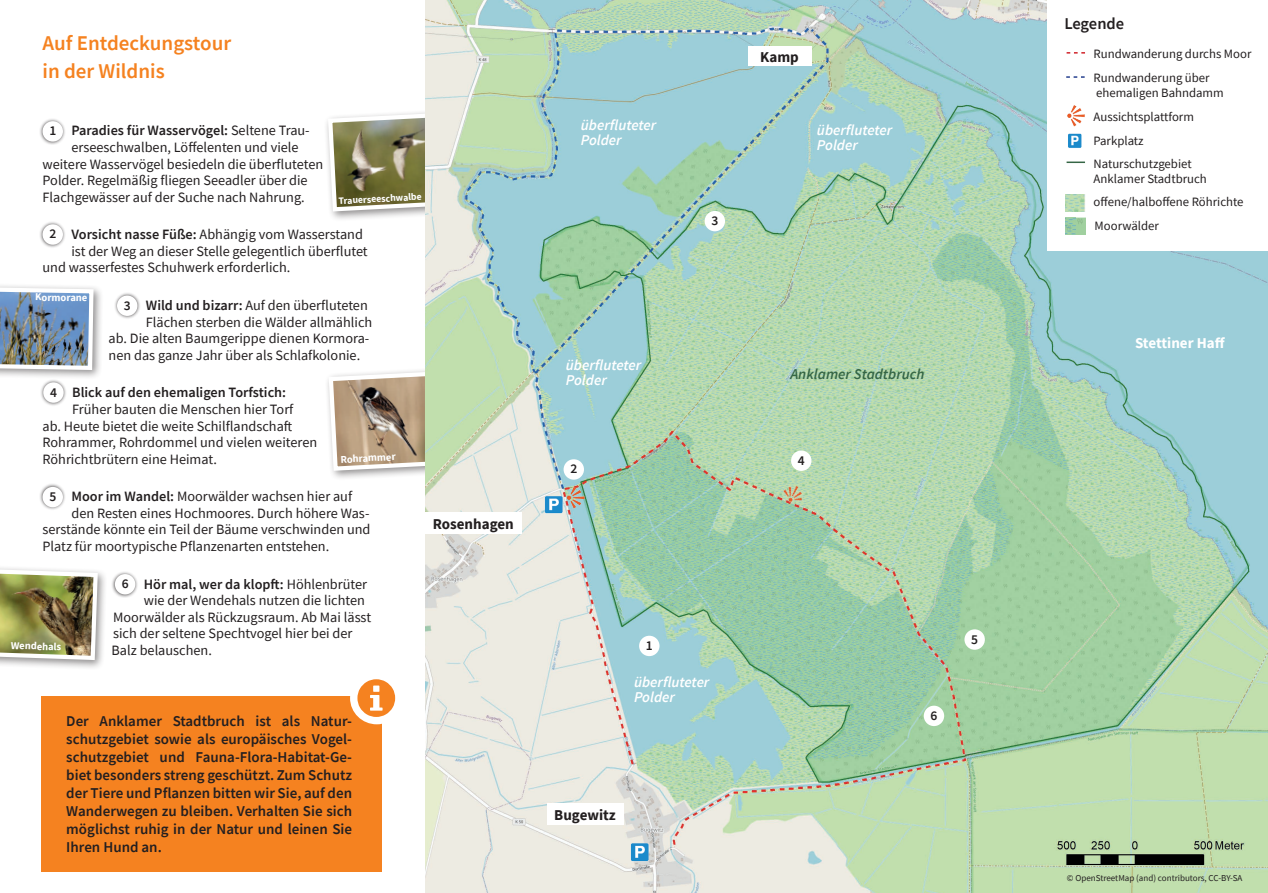
<style>
.page{position:relative;width:1268px;height:893px;background:#fff}
.page>*{position:absolute;margin:0;border:0;box-sizing:border-box;transform-origin:0 0}
.t1{font:600 21px/28.2px "Source Sans Pro";color:#f58220}
.t2{font:600 16.5px "Source Sans Pro";letter-spacing:-.005em;color:#231f20}
.t3{font:600 15px/18px "Source Sans Pro";color:#231f20;text-align:justify}
.t4{font:italic 600 15px/15px "Source Sans Pro";color:#fff}
.t5{font:700 15px "Source Sans Pro";color:#231f20}
.t6{font:italic 600 15px "Source Sans Pro";color:#356645}
.t7{font:700 15px "Source Sans Pro";color:#fff}
.t8{font:14.25px/16.5px "Source Sans Pro";color:#231f20}
.t9{font:600 14.25px "Source Sans Pro";color:#231f20}
.t10{font:600 13.5px "Source Sans Pro";color:#231f20}
.t11{font:12.75px/23.7px "Source Sans Pro";color:#231f20}
.t12{font:700 10.5px "Source Sans Pro";color:#fff}
.t13{font:700 9.75px "Source Sans Pro";color:#fff}
.t14{font:9px "Source Sans Pro";color:#231f20}
.s1{font-weight:400}
.s2{font-weight:600}
</style>
<div class="page">
<div style="left:324px;top:108px;width:135px;height:114px;background:#231f20;opacity:.5"></div>
<svg style="left:326px;top:110px;width:99px;height:104px"></svg>
<div style="left:324px;top:367px;width:135px;height:114px;background:#231f20;opacity:.5"></div>
<svg style="left:326px;top:369px;width:99px;height:104px"></svg>
<img style="left:425px;top:0;width:842px;height:893px">
<div style="left:41px;top:696px;width:341px;height:176px;background:#f58220"></div>
<div style="left:350px;top:672px;width:53px;height:52px;background:#fff;border-radius:50%"></div>
<svg style="left:357px;top:679px;width:38px;height:38px"></svg>
<img style="left:558px;top:476px;width:30px;height:38px">
<img style="left:767px;top:472px;width:48px;height:44px">
<img style="left:541px;top:493px;width:24px;height:24px">
<img style="left:627px;top:840px;width:24px;height:24px">
<div style="left:704px;top:211px;width:21px;height:20px;background:#fff;border-radius:50%"></div>
<div style="left:639px;top:636px;width:20px;height:20px;background:#fff;border-radius:50%"></div>
<div style="left:563px;top:459px;width:21px;height:21px;background:#fff;border-radius:50%"></div>
<div style="left:791px;top:451px;width:20px;height:20px;background:#fff;border-radius:50%"></div>
<div style="left:964px;top:629px;width:20px;height:21px;background:#fff;border-radius:50%"></div>
<div style="left:923px;top:706px;width:21px;height:20px;background:#fff;border-radius:50%"></div>
<div style="left:39px;top:118px;width:27px;height:27px;background:#231f20;opacity:.75"></div>
<div style="left:43px;top:121px;width:20px;height:21px;background:#fff;border-radius:50%"></div>
<div style="left:39px;top:221px;width:27px;height:27px;background:#231f20;opacity:.75"></div>
<div style="left:43px;top:224px;width:20px;height:21px;background:#fff;border-radius:50%"></div>
<div style="left:114px;top:292px;width:27px;height:27px;background:#231f20;opacity:.75"></div>
<div style="left:117px;top:296px;width:20px;height:20px;background:#fff;border-radius:50%"></div>
<div style="left:40px;top:379px;width:27px;height:27px;background:#231f20;opacity:.75"></div>
<div style="left:43px;top:382px;width:21px;height:21px;background:#fff;border-radius:50%"></div>
<div style="left:39px;top:484px;width:27px;height:27px;background:#231f20;opacity:.75"></div>
<div style="left:43px;top:487px;width:20px;height:20px;background:#fff;border-radius:50%"></div>
<div style="left:112px;top:571px;width:27px;height:27px;background:#231f20;opacity:.75"></div>
<div style="left:115px;top:574px;width:20px;height:20px;background:#fff;border-radius:50%"></div>
<div style="left:0;top:282px;width:104px;height:98px;background:#231f20;opacity:.5"></div>
<img style="left:0;top:285px;width:96px;height:87px">
<div style="left:0;top:564px;width:108px;height:106px;background:#231f20;opacity:.5"></div>
<img style="left:0;top:567px;width:100px;height:95px">
<div style="left:425px;top:512px;width:96px;height:22px;background:#fff"></div>
<div style="left:546px;top:803px;width:77px;height:22px;background:#fff"></div>
<div style="left:747px;top:47px;width:64px;height:19px;background:#fff"></div>
<div style="left:1047px;top:0;width:220px;height:251px;background:#fff"></div>
<img style="left:1067px;top:105px;width:18px;height:22px">
<img style="left:1068px;top:133px;width:14px;height:15px">
<svg style="left:1066px;top:162px;width:18px;height:1px"></svg>
<svg style="left:1066px;top:76px;width:18px;height:2px"></svg>
<svg style="left:1066px;top:52px;width:18px;height:2px"></svg>
<img style="left:1075px;top:218px;width:9px;height:17px">
<img style="left:1065px;top:218px;width:10px;height:17px">
<img style="left:1065px;top:195px;width:19px;height:17px">
<h1 class="t1" style="left:43px;top:28px;width:190px">Auf Entdeckungstour in der Wildnis</h1>
<p class="t9" style="left:71px;top:121px;width:240px">Paradies für Wasservögel: <span class="s1">Seltene Trau-</span></p>
<p class="t8" style="left:71px;top:139px;width:229px">erseeschwalben, Löffelenten und viele</p>
<p class="t8" style="left:43px;top:156px;width:282px">weitere Wasservögel besiedeln die überfluteten</p>
<p class="t8" style="left:43px;top:172px;width:266px">Polder. Regelmäßig fliegen Seeadler über die</p>
<p class="t8" style="left:43px;top:189px;width:263px">Flachgewässer auf der Suche nach Nahrung.</p>
<p class="t8" style="left:71px;top:226px;width:293px"><span class="s2">Vorsicht nasse Füße:</span> Abhängig vom Wasserstand</p>
<p class="t8" style="left:71px;top:243px;width:298px">ist der Weg an dieser Stelle gelegentlich überflutet</p>
<p class="t8" style="left:43px;top:259px;width:249px">und wasserfestes Schuhwerk erforderlich.</p>
<p class="t8" style="left:146px;top:297px;width:223px"><span class="s2">Wild und bizarr:</span> Auf den überfluteten</p>
<p class="t8" style="left:146px;top:314px;width:228px">Flächen sterben die Wälder allmählich</p>
<p class="t8" style="left:109px;top:330px;width:262px">ab. Die alten Baumgerippe dienen Kormora-</p>
<p class="t8" style="left:109px;top:347px;width:253px">nen das ganze Jahr über als Schlafkolonie.</p>
<p class="t9" style="left:72px;top:383px;width:215px">Blick auf den ehemaligen Torfstich:</p>
<p class="t8" style="left:43px;top:401px;width:276px;text-indent:30px">Früher bauten die Menschen hier Torf<br>ab. Heute bietet die weite Schilflandschaft Rohrammer, Rohrdommel und vielen weiteren Röhrichtbrütern eine Heimat.</p>
<p class="t8" style="left:71px;top:488px;width:282px"><span class="s2">Moor im Wandel:</span> Moorwälder wachsen hier auf</p>
<p class="t8" style="left:71px;top:505px;width:299px">den Resten eines Hochmoores. Durch höhere Was-</p>
<p class="t8" style="left:43px;top:521px;width:329px">serstände könnte ein Teil der Bäume verschwinden und</p>
<p class="t8" style="left:43px;top:538px;width:288px">Platz für moortypische Pflanzenarten entstehen.</p>
<p class="t9" style="left:144px;top:574px;width:225px">Hör mal, wer da klopft: <span class="s1">Höhlenbrüter</span></p>
<p class="t8" style="left:144px;top:592px;width:223px">wie der Wendehals nutzen die lichten</p>
<p class="t8" style="left:113px;top:608px;width:259px">Moorwälder als Rückzugsraum. Ab Mai lässt</p>
<p class="t8" style="left:113px;top:625px;width:241px">sich der seltene Spechtvogel hier bei der</p>
<p class="t8" style="left:112px;top:641px;width:102px">Balz belauschen.</p>
<p class="t10" style="left:49px;top:122px;width:8px">1</p>
<p class="t13" style="left:338px;top:194px;width:85px;rotate:-3deg">Trauerseeschwalbe</p>
<p class="t10" style="left:49px;top:225px;width:8px">2</p>
<p class="t12" style="left:35px;top:290px;width:53px;rotate:1deg">Kormorane</p>
<p class="t10" style="left:124px;top:296px;width:8px">3</p>
<p class="t10" style="left:50px;top:383px;width:8px">4</p>
<p class="t12" style="left:340px;top:452px;width:57px;rotate:-3deg">Rohrammer</p>
<p class="t10" style="left:49px;top:488px;width:8px">5</p>
<p class="t10" style="left:122px;top:575px;width:8px">6</p>
<p class="t12" style="left:11px;top:638px;width:52px;rotate:2deg">Wendehals</p>
<p class="t5" style="left:433px;top:513px;width:82px">Rosenhagen</p>
<p class="t3" style="left:66px;top:712px;width:287px">Der Anklamer Stadtbruch ist als Natur&shy;schutzgebiet sowie als europäisches Vogel&shy;schutzgebiet und Fauna-Flora-Habitat-Ge&shy;biet besonders streng geschützt. Zum Schutz der Tiere und Pflanzen bitten wir Sie, auf den Wanderwegen zu bleiben. Verhalten Sie sich möglichst ruhig in der Natur und leinen Sie Ihren Hund an.</p>
<p class="t4" style="left:580px;top:118px;width:77px">überfluteter<br>Polder</p>
<p class="t4" style="left:566px;top:357px;width:77px">überfluteter<br>Polder</p>
<p class="t10" style="left:570px;top:460px;width:8px">2</p>
<p class="t10" style="left:711px;top:212px;width:8px">3</p>
<p class="t10" style="left:645px;top:637px;width:8px">1</p>
<p class="t4" style="left:634px;top:675px;width:77px">überfluteter<br>Polder</p>
<p class="t5" style="left:554px;top:804px;width:63px">Bugewitz</p>
<p class="t5" style="left:760px;top:47px;width:40px">Kamp</p>
<p class="t4" style="left:816px;top:122px;width:77px">überfluteter<br>Polder</p>
<p class="t6" style="left:790px;top:364px;width:135px">Anklamer Stadtbruch</p>
<p class="t10" style="left:797px;top:452px;width:8px">4</p>
<p class="t10" style="left:930px;top:707px;width:8px">6</p>
<p class="t10" style="left:971px;top:630px;width:8px">5</p>
<p class="t2" style="left:1064px;top:13px;width:61px">Legende</p>
<p class="t11" style="left:1093px;top:42px;width:159px">Rundwanderung durchs Moor<br>Rundwanderung über</p>
<p class="t11" style="left:1093px;top:81px;width:132px">ehemaligen Bahndamm<br>Aussichtsplattform<br>Parkplatz<br>Naturschutzgebiet</p>
<p class="t11" style="left:1093px;top:167px;width:115px">Anklamer Stadtbruch</p>
<p class="t11" style="left:1093px;top:190px;width:151px">offene/halboffene Röhrichte<br>Moorwälder</p>
<p class="t7" style="left:1134px;top:333px;width:92px">Stettiner Haff</p>
<p class="t14" style="left:1066px;top:872px;width:177px">© OpenStreetMap (and) contributors, CC-BY-SA</p>
</div>
